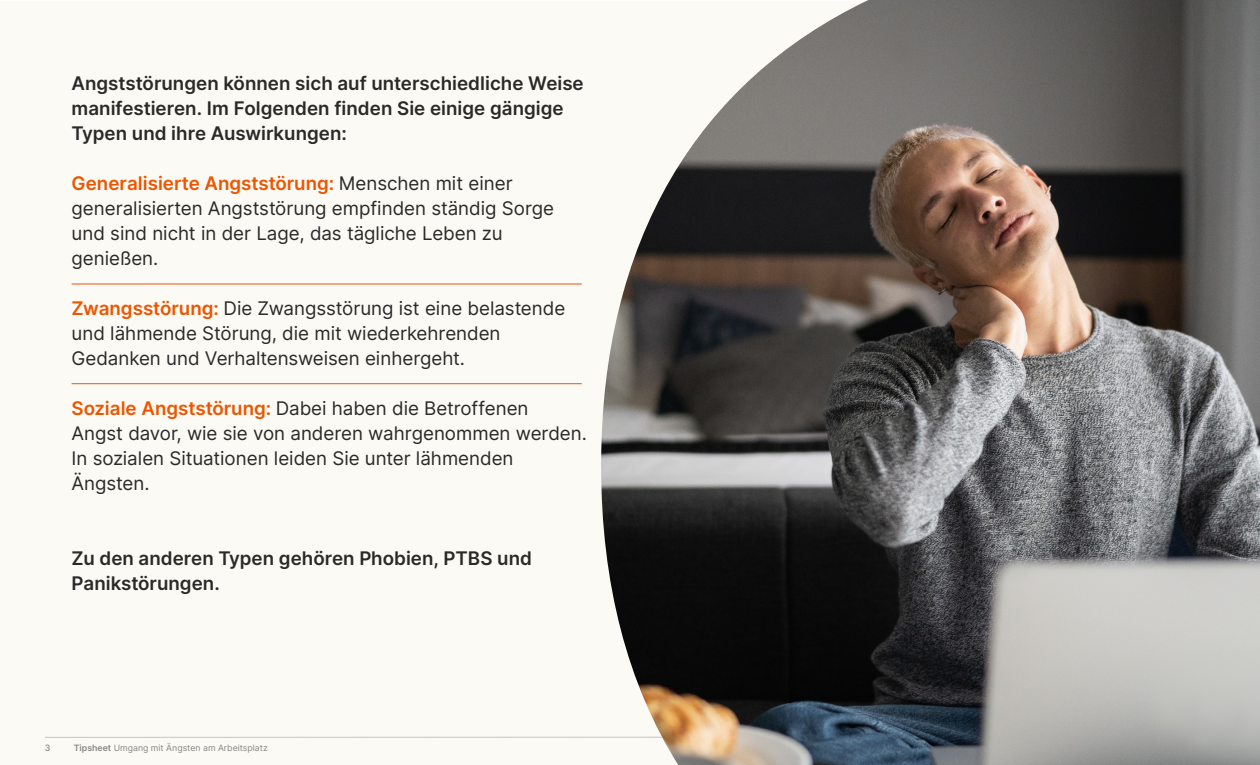
<style>
.page{position:relative;width:1260px;height:765px;background:#fff}
.page>*{position:absolute;margin:0;border:0;box-sizing:border-box;transform-origin:0 0}
.t1{font:18.75px/25px "Inter";color:#2a2a2a}
.t2{font:600 18.75px/25px "Inter";color:#2a2a2a}
.t3{font:8.75px "Inter";color:#878787}
.t4{font:500 8.75px "Inter";color:#878787}
.s1{font-weight:600;color:#ed5500}
.s2{font-weight:600}
</style>
<div class="page">
<div style="left:1px;top:1px;width:1258px;height:763px;background:#fcfaf4"></div>
<hr style="left:45px;top:737px;width:1170px;height:1px;background:#c6c6c6">
<img style="left:601px;top:0;width:659px;height:765px">
<hr style="left:72px;top:383px;width:510px;height:1px;background:#ed5500">
<hr style="left:72px;top:284px;width:510px;height:1px;background:#ed5500">
<p class="t2" style="left:72px;top:70px;width:514px">Angststörungen können sich auf unterschiedliche Weise manifestieren. Im Folgenden finden Sie einige gängige<br>Typen und ihre Auswirkungen:</p>
<p class="t1" style="left:72px;top:170px;width:484px"><span class="s1">Generalisierte Angststörung:</span> Menschen mit einer generalisierten Angststörung empfinden ständig Sorge und sind nicht in der Lage, das tägliche Leben zu genießen.</p>
<p class="t1" style="left:72px;top:295px;width:495px"><span class="s1">Zwangsstörung:</span> Die Zwangsstörung ist eine belastende und lähmende Störung, die mit wiederkehrenden<br>Gedanken und Verhaltensweisen einhergeht.</p>
<p class="t1" style="left:72px;top:395px;width:517px"><span class="s1">Soziale Angststörung:</span> Dabei haben die Betroffenen<br>Angst davor, wie sie von anderen wahrgenommen werden.<br>In sozialen Situationen leiden Sie unter lähmenden Ängsten.</p>
<p class="t2" style="left:72px;top:545px;width:462px">Zu den anderen Typen gehören Phobien, PTBS und<br>Panikstörungen.</p>
<p class="t4" style="left:45px;top:741px;width:7px">3</p>
<p class="t3" style="left:74px;top:741px;width:195px"><span class="s2">Tipsheet</span> Umgang mit Ängsten am Arbeitsplatz</p>
</div>
